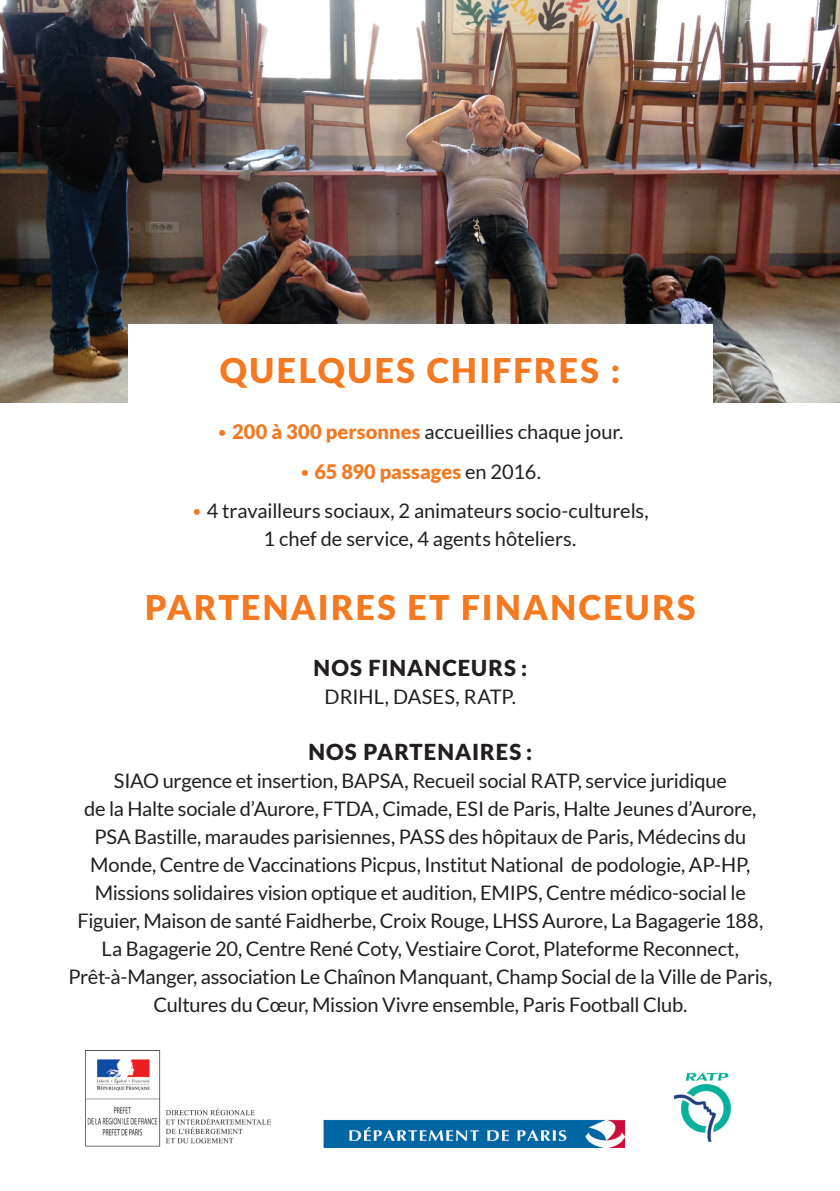
<style>
.page{position:relative;width:840px;height:1191px;background:#fff}
.page>*{position:absolute;margin:0;border:0;box-sizing:border-box;transform-origin:0 0}
.t1{font:900 34px "Lato";letter-spacing:.065em;color:#f47921}
.Titres_1_noirs{font:900 22px "Lato";letter-spacing:.045em;color:#231f20}
.t2{font:20px/28px "Lato";letter-spacing:-.01em;color:#231f20;text-align:center}
.t3{font:900 20px "Lato";letter-spacing:.005em;color:#f47921}
.s1{font-weight:300;color:#f47921}
.s2{font-weight:900;color:#f47921}
.s3{font-weight:300}
.s4{font-weight:400;color:#231f20}
</style>
<div class="page">
<img style="left:0;top:0;width:839px;height:403px">
<div style="left:128px;top:324px;width:583px;height:245px;background:#fff"></div>
<img style="left:673px;top:1072px;width:58px;height:70px">
<img style="left:85px;top:1050px;width:185px;height:97px">
<img style="left:323px;top:1119px;width:301px;height:28px">
<p class="t1" style="left:220px;top:351px;width:401px">QUELQUES CHIFFRES :</p>
<p class="t2" style="left:216px;top:418px;width:408px"><span class="s1">•</span> <span class="s2">200 à 300 personnes</span> accueillies chaque jour.</p>
<p class="t3" style="left:299px;top:459px;width:243px"><span class="s3">•</span> 65 890 passages <span class="s4">en 2016.</span></p>
<p class="t2" style="left:191px;top:496px;width:459px"><span class="s1">•</span> 4 travailleurs sociaux, 2 animateurs socio-culturels,<br>1 chef de service, 4 agents hôteliers.</p>
<p class="t1" style="left:145px;top:587px;width:552px">PARTENAIRES ET FINANCEURS</p>
<p class="Titres_1_noirs" style="left:313px;top:654px;width:215px">NOS FINANCEURS :</p>
<p class="t2" style="left:324px;top:682px;width:193px">DRIHL, DASES, RATP.</p>
<p class="Titres_1_noirs" style="left:308px;top:738px;width:225px">NOS PARTENAIRES :</p>
<p class="t2" style="left:68px;top:766px;width:705px">SIAO urgence et insertion, BAPSA, Recueil social RATP, service juridique<br>de la Halte sociale d’Aurore, FTDA, Cimade, ESI de Paris, Halte Jeunes d’Aurore, PSA Bastille, maraudes parisiennes, PASS des hôpitaux de Paris, Médecins du Monde, Centre de Vaccinations Picpus, Institut National de podologie, AP-HP, Missions solidaires vision optique et audition, EMIPS, Centre médico-social le Figuier, Maison de santé Faidherbe, Croix Rouge, LHSS Aurore, La Bagagerie 188, La Bagagerie 20, Centre René Coty, Vestiaire Corot, Plateforme Reconnect, Prêt-à-Manger, association Le Chaînon Manquant, Champ Social de la Ville de Paris, Cultures du Cœur, Mission Vivre ensemble, Paris Football Club.</p>
</div>
